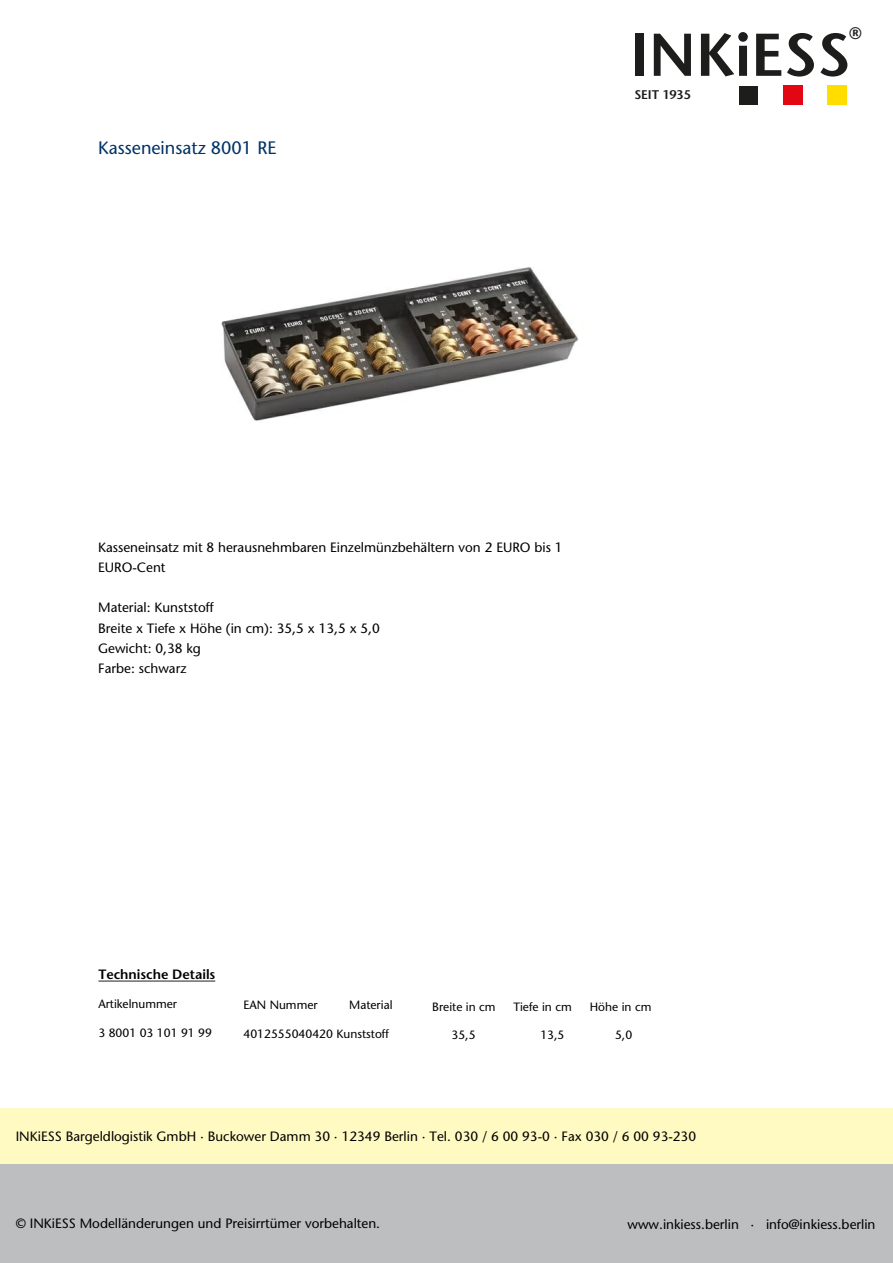
<style>
.page{position:relative;width:893px;height:1263px;background:#fff}
.page>*{position:absolute;margin:0;border:0;box-sizing:border-box;transform-origin:0 0}
.t1{font:600 60.15px "Stone Sans Std";color:#1d1d1b}
.t2{font:500 18px "Stone Sans Std";color:#036}
.t3{font:600 16.65px "Stone Sans Std";color:#1d1d1b}
.t4{font:500 13.5px/20.2px "Stone Sans Std";color:#000}
.t5{font:600 13.5px "Stone Sans Std";color:#000}
.t6{font:600 12.6px "Stone Sans Std";letter-spacing:-.01em;color:#1d1d1b}
.t7{font:500 12px "Stone Sans Std";color:#000}
</style>
<div class="page">
<img style="left:221px;top:267px;width:358px;height:154px">
<hr style="left:98px;top:980px;width:117px;height:1px;background:#000">
<div style="left:0;top:1163px;width:893px;height:100px;background:#bcbec0"></div>
<div style="left:0;top:1108px;width:893px;height:55px;background:#fffac2"></div>
<div style="left:827px;top:85px;width:19px;height:20px;background:#fd0"></div>
<div style="left:739px;top:86px;width:19px;height:19px;background:#1d1d1b"></div>
<div style="left:783px;top:85px;width:19px;height:20px;background:#e30613"></div>
<h2 class="t2" style="left:98px;top:137px;width:180px">Kasseneinsatz 8001 RE</h2>
<h1 class="t1" style="left:630px;top:19px;width:222px">INKiESS</h1>
<p class="t3" style="left:849px;top:23px;width:14px">®</p>
<p class="t6" style="left:634px;top:87px;width:58px">SEIT 1935</p>
<p class="t4" style="left:98px;top:537px;width:466px">Kasseneinsatz mit 8 herausnehmbaren Einzelmünzbehältern von 2 EURO bis 1<br>EURO-Cent</p>
<p class="t4" style="left:98px;top:598px;width:283px">Material: Kunststoff<br>Breite x Tiefe x Höhe (in cm): 35,5 x 13,5 x 5,0<br>Gewicht: 0,38 kg<br>Farbe: schwarz</p>
<p class="t5" style="left:98px;top:966px;width:119px">Technische Details</p>
<p class="t7" style="left:98px;top:997px;width:80px">Artikelnummer</p>
<p class="t7" style="left:98px;top:1025px;width:115px">3 8001 03 101 91 99</p>
<p class="t7" style="left:243px;top:998px;width:76px">EAN Nummer</p>
<p class="t7" style="left:349px;top:998px;width:45px">Material</p>
<p class="t7" style="left:243px;top:1027px;width:147px">4012555040420 Kunststoff</p>
<p class="t7" style="left:432px;top:999px;width:65px">Breite in cm</p>
<p class="t7" style="left:513px;top:999px;width:60px">Tiefe in cm</p>
<p class="t7" style="left:590px;top:999px;width:63px">Höhe in cm</p>
<p class="t7" style="left:451px;top:1028px;width:26px">35,5</p>
<p class="t7" style="left:540px;top:1028px;width:26px">13,5</p>
<p class="t7" style="left:615px;top:1028px;width:19px">5,0</p>
<p class="t4" style="left:16px;top:1126px;width:682px">INKiESS Bargeldlogistik GmbH · Buckower Damm 30 · 12349 Berlin · Tel. 030 / 6 00 93-0 · Fax 030 / 6 00 93-230</p>
<p class="t4" style="left:16px;top:1213px;width:366px">© INKiESS Modelländerungen und Preisirrtümer vorbehalten.</p>
<p class="t4" style="left:628px;top:1214px;width:249px">www.inkiess.berlin · info@inkiess.berlin</p>
</div>
